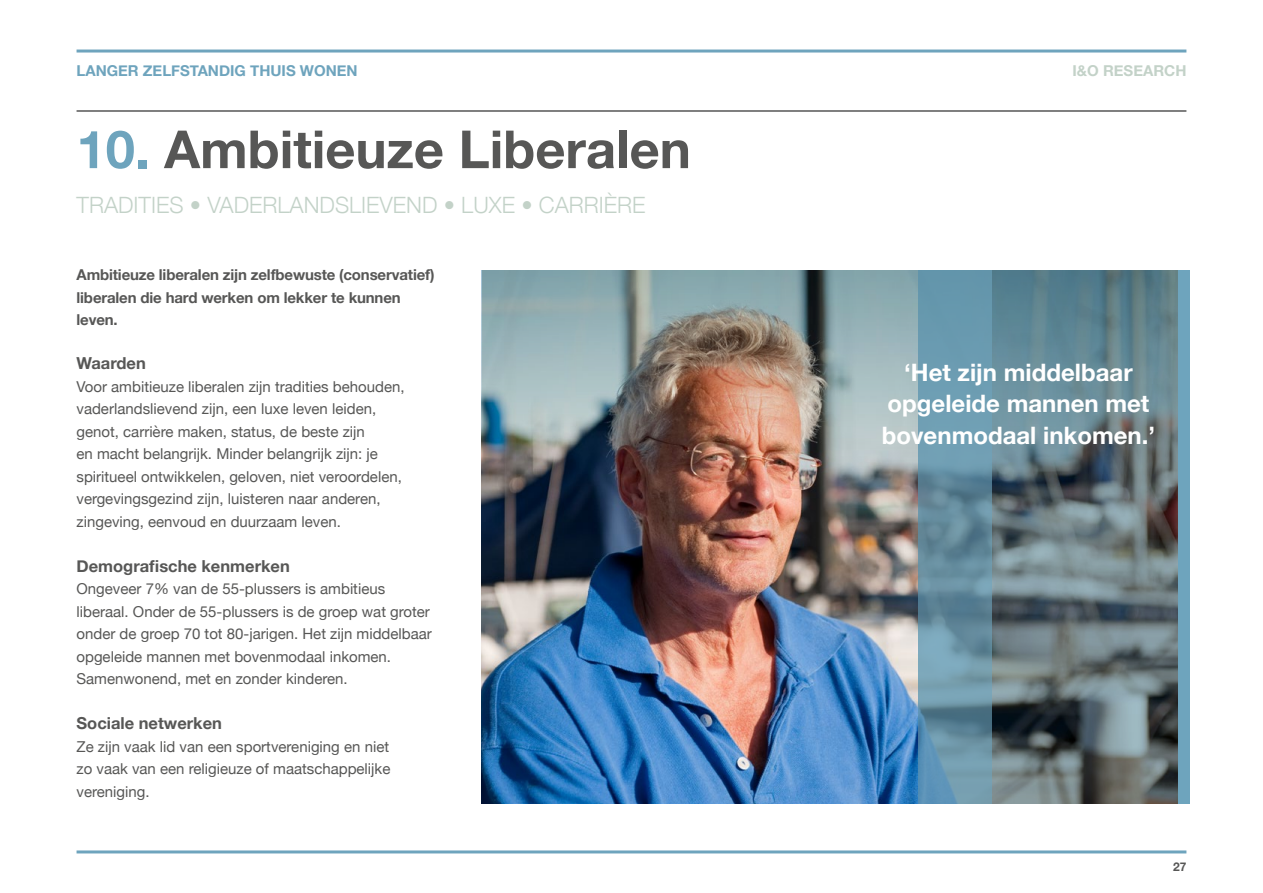
<style>
.page{position:relative;width:1263px;height:893px;background:#fff}
.page>*{position:absolute;margin:0;border:0;box-sizing:border-box;transform-origin:0 0}
.t1{font:700 52.5px "Helvetica Neue";color:#575756}
.t2{font:700 24px/31.5px "Helvetica Neue";color:#fff;text-align:center}
.t3{font:300 22.5px "Helvetica Neue";color:#c3d2c8}
.t4{font:700 16.5px "Helvetica Neue";color:#575756}
.t5{font:15px/22.5px "Helvetica Neue";color:#575756}
.t6{font:700 15px/22.5px "Helvetica Neue";letter-spacing:-.01em;color:#575756}
.t7{font:700 15px "Helvetica Neue";color:#6ea4bd}
.t8{font:700 15px "Helvetica Neue";color:#c3d2c8}
.t9{font:700 12px "Helvetica Neue";color:#575756}
.s1{color:#6ea4bd}
</style>
<div class="page">
<hr style="left:77px;top:111px;width:1109px;height:1px;background:#000">
<hr style="left:77px;top:850px;width:1109px;height:3px;background:#6ea4bd">
<hr style="left:77px;top:50px;width:1109px;height:3px;background:#6ea4bd">
<img style="left:482px;top:469px;width:436px;height:335px">
<img style="left:482px;top:270px;width:436px;height:199px">
<svg style="left:992px;top:270px;width:186px;height:534px;background:#63777d"></svg>
<svg style="left:918px;top:270px;width:74px;height:534px;background:#6793a7"></svg>
<div style="left:1178px;top:270px;width:12px;height:534px;background:#6ea4bd"></div>
<p class="t7" style="left:77px;top:59px;width:283px">LANGER ZELFSTANDIG THUIS WONEN</p>
<p class="t8" style="left:1072px;top:59px;width:115px">I&amp;O RESEARCH</p>
<h1 class="t1" style="left:77px;top:108px;width:616px"><span class="s1">10.</span> Ambitieuze Liberalen</h1>
<h3 class="t3" style="left:77px;top:187px;width:570px">TRADITIES • VADERLANDSLIEVEND • LUXE • CARRIÈRE</h3>
<p class="t6" style="left:77px;top:264px;width:359px">Ambitieuze liberalen zijn zelfbewuste (conservatief) liberalen die hard werken om lekker te kunnen leven.</p>
<p class="t4" style="left:77px;top:350px;width:71px">Waarden</p>
<p class="t5" style="left:77px;top:376px;width:330px">Voor ambitieuze liberalen zijn tradities behouden, vaderlandslievend zijn, een luxe leven leiden, genot, carrière maken, status, de beste zijn<br>en macht belangrijk. Minder belangrijk zijn: je spiritueel ontwikkelen, geloven, niet veroordelen, vergevingsgezind zijn, luisteren naar anderen, zingeving, eenvoud en duurzaam leven.</p>
<p class="t4" style="left:77px;top:553px;width:215px">Demografische kenmerken</p>
<p class="t5" style="left:77px;top:578px;width:357px">Ongeveer 7% van de 55-plussers is ambitieus liberaal. Onder de 55-plussers is de groep wat groter onder de groep 70 tot 80-jarigen. Het zijn middelbaar opgeleide mannen met bovenmodaal inkomen.<br>Samenwonend, met en zonder kinderen.</p>
<p class="t4" style="left:77px;top:710px;width:147px">Sociale netwerken</p>
<p class="t5" style="left:77px;top:736px;width:315px;text-align:justify">Ze zijn vaak lid van een sportvereniging en niet zo vaak van een religieuze of maatschappelijke vereniging.</p>
<h2 class="t2" style="left:882px;top:357px;width:275px">‘Het zijn middelbaar opgeleide mannen met bovenmodaal inkomen.’</h2>
<p class="t9" style="left:1173px;top:857px;width:15px">27</p>
</div>
